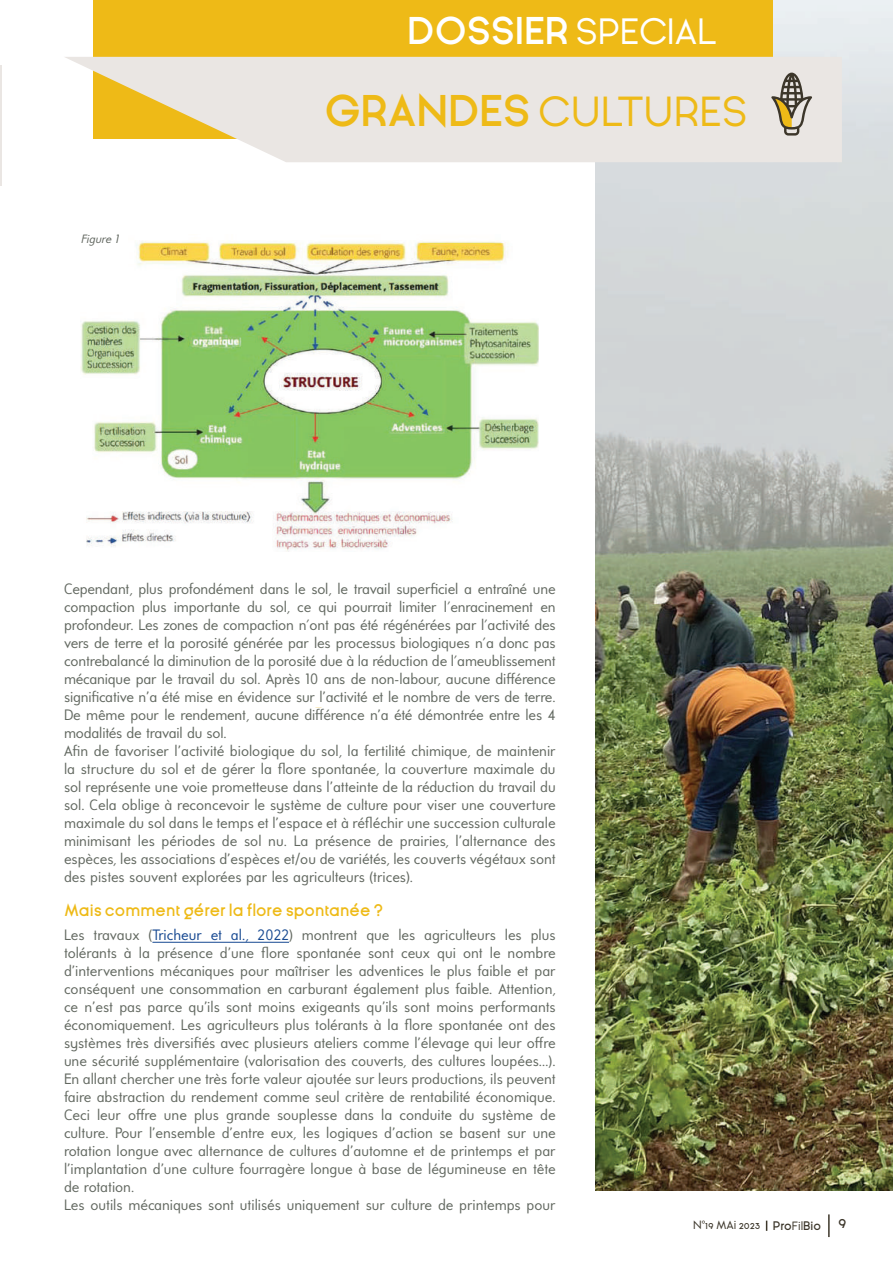
<style>
.page{position:relative;width:893px;height:1263px;background:#fff}
.page>*{position:absolute;margin:0;border:0;box-sizing:border-box;transform-origin:0 0}
.t1{font:42px "Ginora Sans";color:#eeba17}
.t2{font:700 42px "Ginora Sans";color:#eeba17}
.t3{font:700 36.6px "Ginora Sans";color:#fff}
.t4{font:600 16.5px "Ginora Sans";color:#eeba17}
.t5{font:15px/18px "Universalis ADF Std";color:#626860}
.t6{font:12px "Ginora Sans";color:#3c362a}
.t7{font:italic 12px "Universalis ADF Std";color:#61665f}
.s1{font-weight:400}
.s2{font-weight:700}
.s3{color:#164891}
.s4{font-weight:600}
.s5{font-size:18px}
</style>
<div class="page">
<hr style="left:828px;top:1214px;width:2px;height:23px;background:#3c362a">
<hr style="left:0;top:65px;width:1px;height:121px;background:#eae6e3">
<img style="left:596px;top:0;width:297px;height:1191px">
<div style="left:94px;top:0;width:679px;height:138px;background:#eeba17"></div>
<svg style="left:65px;top:57px;width:777px;height:105px;background:#ece5d8"></svg>
<svg style="left:771px;top:73px;width:41px;height:63px;background:#b5ad9a"></svg>
<img style="left:81px;top:241px;width:458px;height:310px">
<hr style="left:152px;top:942px;width:137px;height:1px;background:#164891">
<h2 class="t3" style="left:407px;top:11px;width:299px">DOSSIER <span class="s1">SPECIAL</span></h2>
<p class="t7" style="left:81px;top:231px;width:39px">Figure 1</p>
<h1 class="t2" style="left:324px;top:89px;width:65px">GRANDE</h1>
<h1 class="t1" style="left:503px;top:89px;width:63px"><span class="s2">S</span> CULTU</h1>
<h1 class="t1" style="left:674px;top:89px;width:75px">RES</h1>
<p class="t5" style="left:64px;top:579px;width:493px">Cependant, plus profondément dans le sol, le travail superficiel a entraîné une compaction plus importante du sol, ce qui pourrait limiter l'enracinement en profondeur. Les zones de compaction n'ont pas été régénérées par l'activité des vers de terre et la porosité générée par les processus biologiques n'a donc pas contrebalancé la diminution de la porosité due à la réduction de l'ameublissement mécanique par le travail du sol. Après 10 ans de non-labour, aucune différence significative n’a été mise en évidence sur l’activité et le nombre de vers de terre.<br>De même pour le rendement, aucune différence n’a été démontrée entre les 4 modalités de travail du sol.<br>Afin de favoriser l’activité biologique du sol, la fertilité chimique, de maintenir la structure du sol et de gérer la flore spontanée, la couverture maximale du sol représente une voie prometteuse dans l’atteinte de la réduction du travail du sol. Cela oblige à reconcevoir le système de culture pour viser une couverture maximale du sol dans le temps et l’espace et à réfléchir une succession culturale minimisant les périodes de sol nu. La présence de prairies, l’alternance des espèces, les associations d’espèces et/ou de variétés, les couverts végétaux sont des pistes souvent explorées par les agriculteurs (trices).</p>
<p class="t4" style="left:64px;top:901px;width:320px">Mais comment gérer la flore spontanée ?</p>
<p class="t5" style="left:64px;top:926px;width:493px">Les travaux (<span class="s3">Tricheur et al., 2022</span>) montrent que les agriculteurs les plus tolérants à la présence d’une flore spontanée sont ceux qui ont le nombre d’interventions mécaniques pour maîtriser les adventices le plus faible et par conséquent une consommation en carburant également plus faible. Attention, ce n’est pas parce qu’ils sont moins exigeants qu’ils sont moins performants économiquement. Les agriculteurs plus tolérants à la flore spontanée ont des systèmes très diversifiés avec plusieurs ateliers comme l’élevage qui leur offre une sécurité supplémentaire (valorisation des couverts, des cultures loupées…).<br>En allant chercher une très forte valeur ajoutée sur leurs productions, ils peuvent faire abstraction du rendement comme seul critère de rentabilité économique.<br>Ceci leur offre une plus grande souplesse dans la conduite du système de culture. Pour l’ensemble d’entre eux, les logiques d’action se basent sur une rotation longue avec alternance de cultures d’automne et de printemps et par l’implantation d’une culture fourragère longue à base de légumineuse en tête de rotation.<br>Les outils mécaniques sont utilisés uniquement sur culture de printemps pour</p>
<p class="t6" style="left:693px;top:1218px;width:155px">N°19 MAI 2023 <span class="s4">Pro</span>FIL<span class="s4">Bio</span> <span class="s5">9</span></p>
</div>
